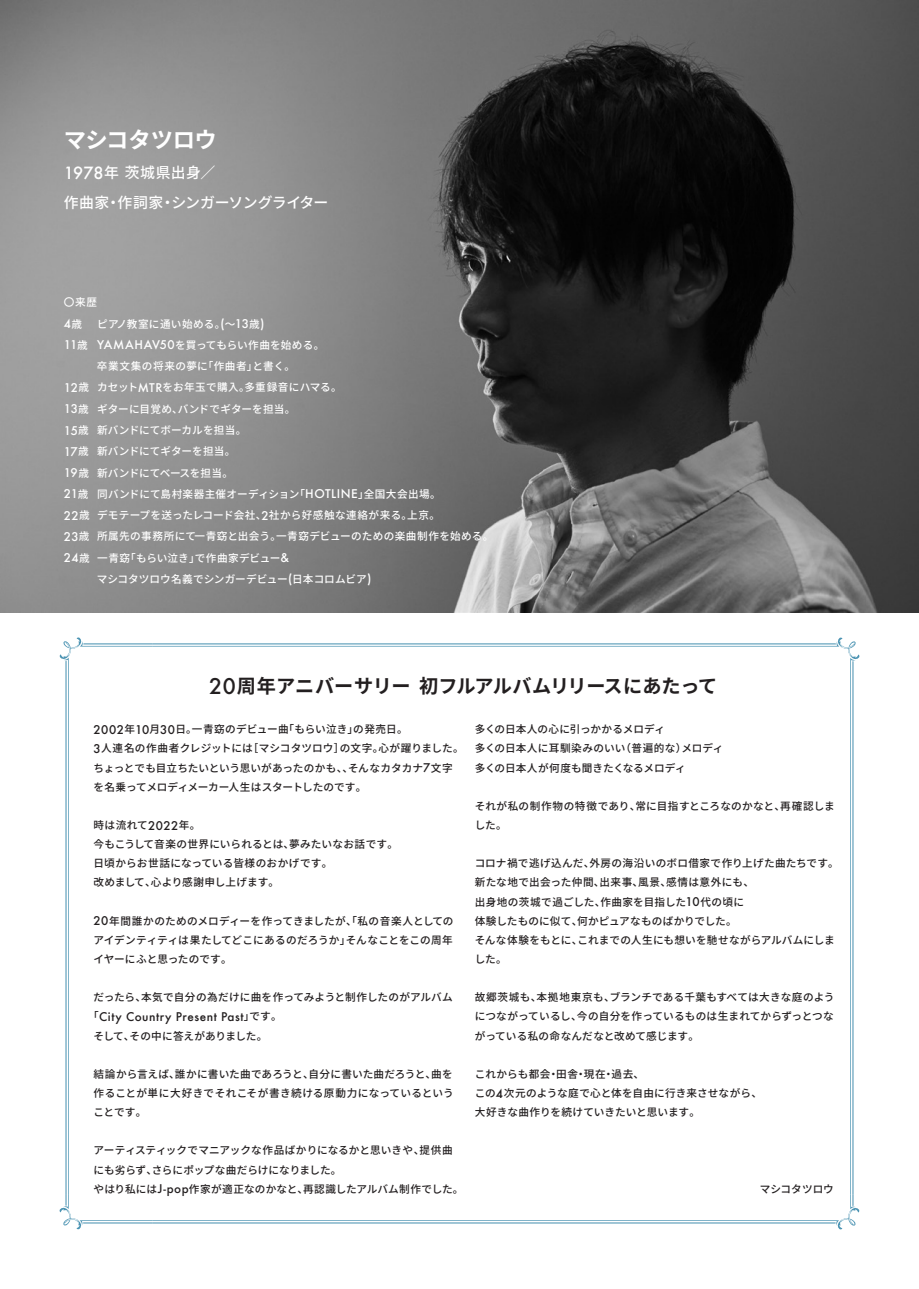
<style>
.page{position:relative;width:919px;height:1289px;background:#fff}
.page>*{position:absolute;margin:0;border:0;box-sizing:border-box;transform-origin:0 0}
.t1{font:700 22.35px "Source Han Sans JP";letter-spacing:-.02em;color:#fff}
.t2{font:700 19.2px "Source Han Sans JP";letter-spacing:-.005em;color:#231f20}
.t3{font:500 14.85px/29.7px "Source Han Sans JP";letter-spacing:.01em;color:#fff}
.t4{font:500 11.7px "Futura";letter-spacing:.045em;color:#231f20}
.t5{font:500 11.7px "Futura";color:#fff}
.t6{font:500 10.65px/19.2px "Source Han Sans JP";letter-spacing:.01em;color:#231f20}
.t7{font:500 10.65px "Source Han Sans JP";letter-spacing:.015em;color:#fff}
.t8{font:500 10.65px "Source Han Sans JP";letter-spacing:.035em;color:#fff}
.t9{font:500 10.65px "Source Han Sans JP";letter-spacing:.045em;color:#fff}
.t10{font:500 10.65px "Source Han Sans JP";letter-spacing:-.02em;color:#231f20}
.t11{font:500 10.65px "Source Han Sans JP";letter-spacing:-.015em;color:#fff}
.s1{font-family:"Futura";font-size:16.35px}
.s2{font-family:"Source Han Sans JP";font-size:10.65px}
.s3{font-family:"Futura";font-size:11.7px}
.s4{font-family:"Futura";font-weight:500;font-size:21px}
</style>
<div class="page">
<img style="left:0;top:0;width:918px;height:612px">
<svg style="left:59px;top:637px;width:801px;height:593px"></svg>
<h1 class="t1" style="left:64px;top:127px;width:154px">マシコタツロウ</h1>
<h3 class="t3" style="left:64px;top:158px;width:266px"><span class="s1">1978</span>年茨城県出身／<br>作曲家・作詞家・シンガーソングライター</h3>
<p class="t7" style="left:64px;top:296px;width:35px">〇来歴</p>
<p class="t5" style="left:64px;top:316px;width:20px">4<span class="s2">歳</span></p>
<p class="t7" style="left:97px;top:318px;width:169px">ピアノ教室に通い始める。<span class="s3">(</span>～<span class="s3">13</span>歳<span class="s3">)</span></p>
<p class="t7" style="left:64px;top:339px;width:262px"><span class="s3">11</span>歳 <span class="s3">YAMAHAV50</span>を買ってもらい作曲を始める。</p>
<p class="t9" style="left:97px;top:360px;width:200px">卒業文集の将来の夢に「作曲者」と書く。</p>
<p class="t7" style="left:64px;top:381px;width:279px"><span class="s3">12</span>歳 カセット<span class="s3">MTR</span>をお年玉で購入。多重録音にハマる。</p>
<p class="t7" style="left:64px;top:403px;width:233px"><span class="s3">13</span>歳 ギターに目覚め、バンドでギターを担当。</p>
<p class="t7" style="left:64px;top:424px;width:184px"><span class="s3">15</span>歳 新バンドにてボーカルを担当。</p>
<p class="t7" style="left:64px;top:445px;width:173px"><span class="s3">17</span>歳 新バンドにてギターを担当。</p>
<p class="t11" style="left:64px;top:466px;width:171px"><span class="s3">19</span>歳 新バンドにてベースを担当。</p>
<p class="t7" style="left:64px;top:488px;width:378px"><span class="s3">21</span>歳 同バンドにて島村楽器主催オーディション「<span class="s3">HOTLINE</span>」全国大会出場。</p>
<p class="t7" style="left:64px;top:509px;width:377px"><span class="s3">22</span>歳 デモテープを送ったレコード会社、<span class="s3">2</span>社から好感触な連絡が来る。上京。</p>
<p class="t8" style="left:64px;top:530px;width:431px"><span class="s3">23</span>歳 所属先の事務所にて一青窈と出会う。一青窈デビューのための楽曲制作を始める。</p>
<p class="t7" style="left:64px;top:551px;width:227px"><span class="s3">24</span>歳 一青窈「もらい泣き」で作曲家デビュー<span class="s3">&amp;</span></p>
<p class="t7" style="left:97px;top:573px;width:276px">マシコタツロウ名義でシンガーデビュー<span class="s3">(</span>日本コロムビア<span class="s3">)</span></p>
<h2 class="t2" style="left:209px;top:674px;width:509px"><span class="s4">20</span>周年アニバーサリー初フルアルバムリリースにあたって</h2>
<p class="t6" style="left:94px;top:720px;width:371px"><span class="s3">2002</span>年<span class="s3">10</span>月<span class="s3">30</span>日。一青窈のデビュー曲「もらい泣き」の発売日。<br><span class="s3">3</span>人連名の作曲者クレジットには［マシコタツロウ］の文字。心が躍りました。ちょっとでも目立ちたいという思いがあったのかも、、そんなカタカナ<span class="s3">7</span>文字を名乗ってメロディメーカー人生はスタートしたのです。</p>
<p class="t6" style="left:94px;top:815px;width:306px">時は流れて<span class="s3">2022</span>年。<br>今もこうして音楽の世界にいられるとは、夢みたいなお話です。日頃からお世話になっている皆様のおかげです。<br>改めまして、心より感謝申し上げます。</p>
<p class="t6" style="left:94px;top:911px;width:361px;text-align:justify"><span class="s3">20</span>年間誰かのためのメロディーを作ってきましたが、「私の音楽人としてのアイデンティティは果たしてどこにあるのだろうか」そんなことをこの周年イヤーにふと思ったのです。</p>
<p class="t6" style="left:94px;top:988px;width:360px">だったら、本気で自分の為だけに曲を作ってみようと制作したのがアルバム</p>
<p class="t4" style="left:88px;top:1008px;width:195px"><span class="s2">「</span>City Country Present Past<span class="s2">」です。</span></p>
<p class="t10" style="left:94px;top:1029px;width:175px">そして、その中に答えがありました。</p>
<p class="t6" style="left:94px;top:1064px;width:361px;text-align:justify">結論から言えば、誰かに書いた曲であろうと、自分に書いた曲だろうと、曲を作ることが単に大好きでそれこそが書き続ける原動力になっているということです。</p>
<p class="t6" style="left:94px;top:1141px;width:371px">アーティスティックでマニアックな作品ばかりになるかと思いきや、提供曲にも劣らず、さらにポップな曲だらけになりました。<br>やはり私には<span class="s3">J-pop</span>作家が適正なのかなと、再認識したアルバム制作でした。</p>
<p class="t6" style="left:474px;top:720px;width:250px">多くの日本人の心に引っかかるメロディ<br>多くの日本人に耳馴染みのいい（普遍的な）メロディ多くの日本人が何度も聞きたくなるメロディ</p>
<p class="t6" style="left:474px;top:796px;width:361px">それが私の制作物の特徴であり、常に目指すところなのかなと、再確認しました。</p>
<p class="t6" style="left:474px;top:854px;width:365px">コロナ禍で逃げ込んだ、外房の海沿いのボロ借家で作り上げた曲たちです。新たな地で出会った仲間、出来事、風景、感情は意外にも、<br>出身地の茨城で過ごした、作曲家を目指した<span class="s3">10</span>代の頃に<br>体験したものに似て、何かピュアなものばかりでした。<br>そんな体験をもとに、これまでの人生にも想いを馳せながらアルバムにしました。</p>
<p class="t6" style="left:474px;top:988px;width:361px;text-align:justify">故郷茨城も、本拠地東京も、ブランチである千葉もすべては大きな庭のようにつながっているし、今の自分を作っているものは生まれてからずっとつながっている私の命なんだなと改めて感じます。</p>
<p class="t6" style="left:474px;top:1064px;width:289px">これからも都会・田舎・現在・過去、<br>この<span class="s3">4</span>次元のような庭で心と体を自由に行き来させながら、大好きな曲作りを続けていきたいと思います。</p>
<p class="t6" style="left:759px;top:1179px;width:75px">マシコタツロウ</p>
</div>
